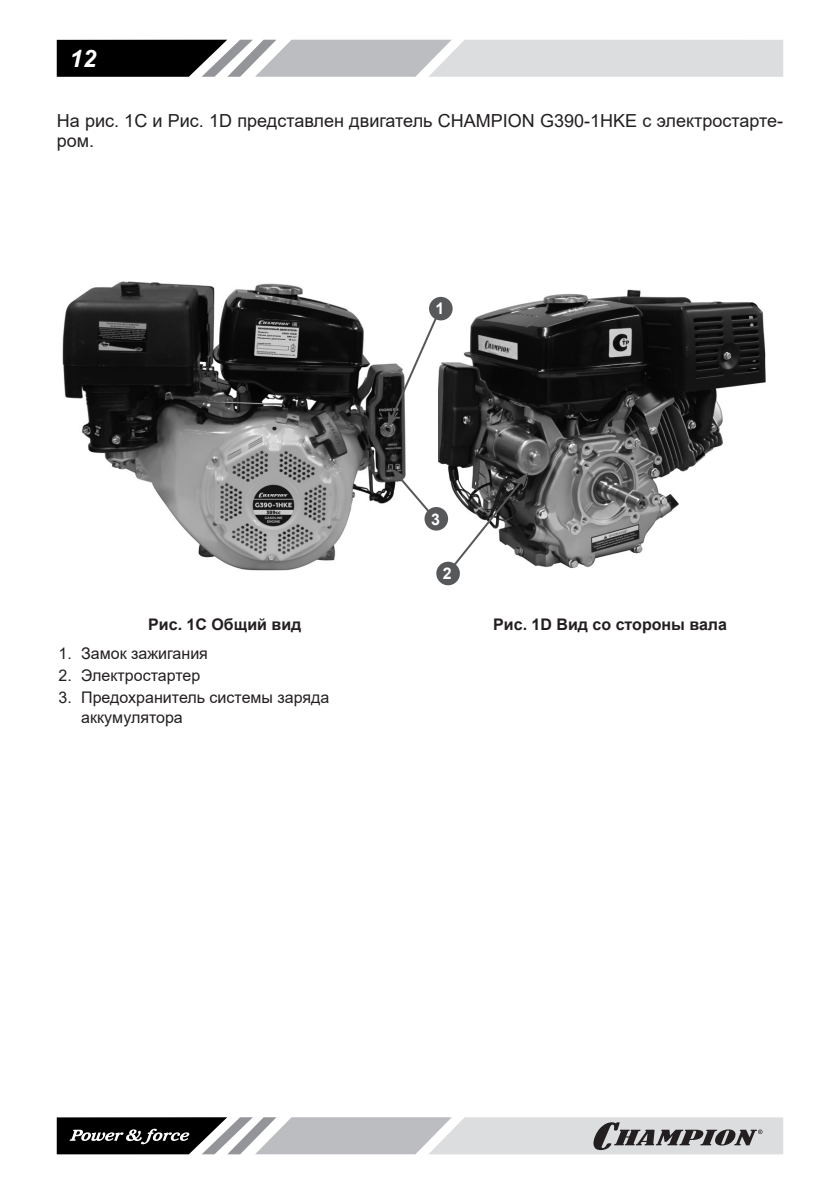
<style>
.page{position:relative;width:840px;height:1191px;background:#fff}
.page>*{position:absolute;margin:0;border:0;box-sizing:border-box;transform-origin:0 0}
.t1{font:italic 700 24px "Arial";color:#fff}
.Текст_основной{font:18px/20px "Arial";color:#231f20}
.РИСУНОК_список{font:16px/19.2px "Arial";color:#231f20}
.РИСУНОК{font:700 16px "Arial";color:#231f20}
.Заголовок_1{font:700 16px "Arial";color:#fff}
</style>
<div class="page">
<svg style="left:57px;top:40px;width:725px;height:37px;background:#a7a8a9"></svg>
<svg style="left:57px;top:1117px;width:725px;height:37px;background:#a1a1a3"></svg>
<img style="left:437px;top:289px;width:329px;height:297px">
<img style="left:62px;top:281px;width:375px;height:290px">
<svg style="left:391px;top:468px;width:47px;height:54px"></svg>
<svg style="left:444px;top:472px;width:84px;height:105px"></svg>
<svg style="left:387px;top:306px;width:55px;height:121px"></svg>
<div style="left:424px;top:507px;width:24px;height:23px;background:#57585a;border-radius:50%"></div>
<div style="left:436px;top:562px;width:23px;height:23px;background:#57585a;border-radius:50%"></div>
<div style="left:429px;top:297px;width:23px;height:23px;background:#57585a;border-radius:50%"></div>
<p class="t1" style="left:70px;top:42px;width:28px">12</p>
<p class="Текст_основной" style="left:57px;top:110px;width:727px">На рис. 1C и Рис. 1D представлен двигатель CHAMPION G390-1HKE с электростарте&shy;ром.</p>
<p class="Заголовок_1" style="left:435px;top:297px;width:10px">1</p>
<p class="Заголовок_1" style="left:431px;top:508px;width:10px">3</p>
<p class="Заголовок_1" style="left:442px;top:562px;width:10px">2</p>
<p class="РИСУНОК" style="left:148px;top:613px;width:155px">Рис. 1С Общий вид</p>
<p class="РИСУНОК" style="left:493px;top:613px;width:235px">Рис. 1D Вид со стороны вала</p>
<p class="РИСУНОК_список" style="left:58px;top:644px;width:151px">1. Замок зажигания</p>
<p class="РИСУНОК_список" style="left:58px;top:666px;width:143px">2. Электростартер</p>
<p class="РИСУНОК_список" style="left:81px;top:688px;width:249px;text-indent:-23px">3. Предохранитель системы заряда аккумулятора</p>
</div>
